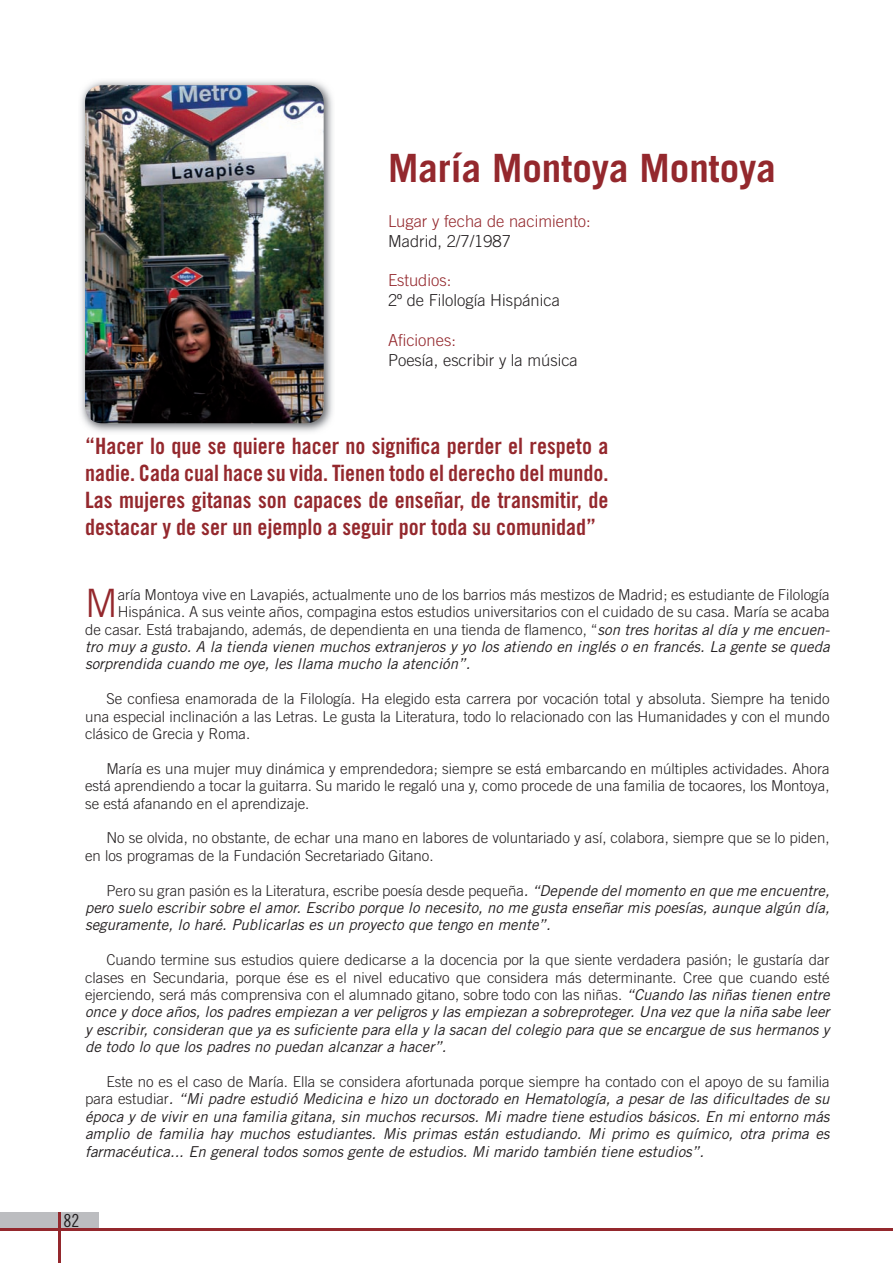
<style>
.page{position:relative;width:893px;height:1263px;background:#fff}
.page>*{position:absolute;margin:0;border:0;box-sizing:border-box;transform-origin:0 0}
.t1{font:300 39.15px "Trade Gothic";color:#94282d}
.t2{font:700 39px "Trade Gothic";color:#94282d}
.t3{font:22.5px/27px "Trade Gothic Bold Cond Twenty";color:#94282d;text-align:justify}
.t4{font:18px "Trade Gothic Cond Eighteen";color:#231f20}
.t5{font:300 16.5px "Trade Gothic";color:#231f20}
.t6{font:300 16.5px "Trade Gothic";color:#94282d}
.t7{font:italic 15px/17.4px "Trade Gothic";color:#231f20;text-align:justify}
.t8{font:300 15px/17.4px "Trade Gothic";color:#231f20;text-align:justify}
.s1{font-weight:400;font-style:italic}
.s2{font-weight:300;font-style:normal}
</style>
<div class="page">
<div style="left:0;top:1212px;width:99px;height:17px;background:#bcbdc0"></div>
<hr style="left:59px;top:1212px;width:2px;height:51px;background:#94282d">
<hr style="left:0;top:1229px;width:892px;height:2px;background:#94282d">
<img style="left:80px;top:80px;width:253px;height:352px">
<img style="left:85px;top:85px;width:238px;height:338px;border-radius:17px">
<h2 class="t2" style="left:388px;top:153px;width:389px">María Montoya Montoya</h2>
<p class="t6" style="left:388px;top:215px;width:204px">Lugar y fecha de nacimiento:</p>
<p class="t5" style="left:388px;top:235px;width:124px">Madrid, 2/7/1987</p>
<p class="t6" style="left:388px;top:274px;width:65px">Estudios:</p>
<p class="t5" style="left:388px;top:294px;width:173px">2º de Filología Hispánica</p>
<p class="t6" style="left:388px;top:334px;width:69px">Aficiones:</p>
<p class="t5" style="left:388px;top:354px;width:191px">Poesía, escribir y la música</p>
<p class="t3" style="left:85px;top:434px;width:525px">“Hacer lo que se quiere hacer no significa perder el respeto a nadie. Cada cual hace su vida. Tienen todo el derecho del mundo.<br>Las mujeres gitanas son capaces de enseñar, de transmitir, de destacar y de ser un ejemplo a seguir por toda su comunidad”</p>
<h1 class="t1" style="left:85px;top:589px;width:34px">M</h1>
<p class="t8" style="left:118px;top:587px;width:713px">aría Montoya vive en Lavapiés, actualmente uno de los barrios más mestizos de Madrid; es estudiante de Filología</p>
<p class="t8" style="left:118px;top:604px;width:713px">Hispánica. A sus veinte años, compagina estos estudios universitarios con el cuidado de su casa. María se acaba</p>
<p class="t8" style="left:85px;top:622px;width:745px">de casar. Está trabajando, además, de dependienta en una tienda de flamenco, “<span class="s1">son tres horitas al día y me encuen-</span></p>
<p class="t7" style="left:85px;top:639px;width:746px">tro muy a gusto. A la tienda vienen muchos extranjeros y yo los atiendo en inglés o en francés. La gente se queda</p>
<p class="t7" style="left:85px;top:657px;width:386px">sorprendida cuando me oye, les llama mucho la atención”.</p>
<p class="t8" style="left:85px;top:691px;width:746px;text-indent:21px">Se confiesa enamorada de la Filología. Ha elegido esta carrera por vocación total y absoluta. Siempre ha tenido una especial inclinación a las Letras. Le gusta la Literatura, todo lo relacionado con las Humanidades y con el mundo clásico de Grecia y Roma.</p>
<p class="t8" style="left:85px;top:761px;width:746px;text-indent:21px">María es una mujer muy dinámica y emprendedora; siempre se está embarcando en múltiples actividades. Ahora está aprendiendo a tocar la guitarra. Su marido le regaló una y, como procede de una familia de tocaores, los Montoya, se está afanando en el aprendizaje.</p>
<p class="t8" style="left:85px;top:831px;width:746px;text-indent:21px">No se olvida, no obstante, de echar una mano en labores de voluntariado y así, colabora, siempre que se lo piden, en los programas de la Fundación Secretariado Gitano.</p>
<p class="t7" style="left:85px;top:883px;width:746px;text-indent:21px"><span class="s2">Pero su gran pasión es la Literatura, escribe poesía desde pequeña</span>. “Depende del momento en que me encuentre, pero suelo escribir sobre el amor. Escribo porque lo necesito, no me gusta enseñar mis poesías, aunque algún día, seguramente, lo haré. Publicarlas es un proyecto que tengo en mente”.</p>
<p class="t7" style="left:85px;top:953px;width:746px;text-indent:21px"><span class="s2">Cuando termine sus estudios quiere dedicarse a la docencia por la que siente verdadera pasión; le gustaría dar clases en Secundaria, porque ése es el nivel educativo que considera más determinante. Cree que cuando esté ejerciendo, será más comprensiva con el alumnado gitano, sobre todo con las niñas.</span> “Cuando las niñas tienen entre once y doce años, los padres empiezan a ver peligros y las empiezan a sobreproteger. Una vez que la niña sabe leer y escribir, consideran que ya es suficiente para ella y la sacan del colegio para que se encargue de sus hermanos y de todo lo que los padres no puedan alcanzar a hacer”.</p>
<p class="t7" style="left:85px;top:1074px;width:746px;text-indent:21px"><span class="s2">Este no es el caso de María. Ella se considera afortunada porque siempre ha contado con el apoyo de su familia para estudiar</span>. “Mi padre estudió Medicina e hizo un doctorado en Hematología, a pesar de las dificultades de su época y de vivir en una familia gitana, sin muchos recursos. Mi madre tiene estudios básicos. En mi entorno más amplio de familia hay muchos estudiantes. Mis primas están estudiando. Mi primo es químico, otra prima es farmacéutica... En general todos somos gente de estudios. Mi marido también tiene estudios”.</p>
<p class="t4" style="left:64px;top:1214px;width:17px">82</p>
</div>
